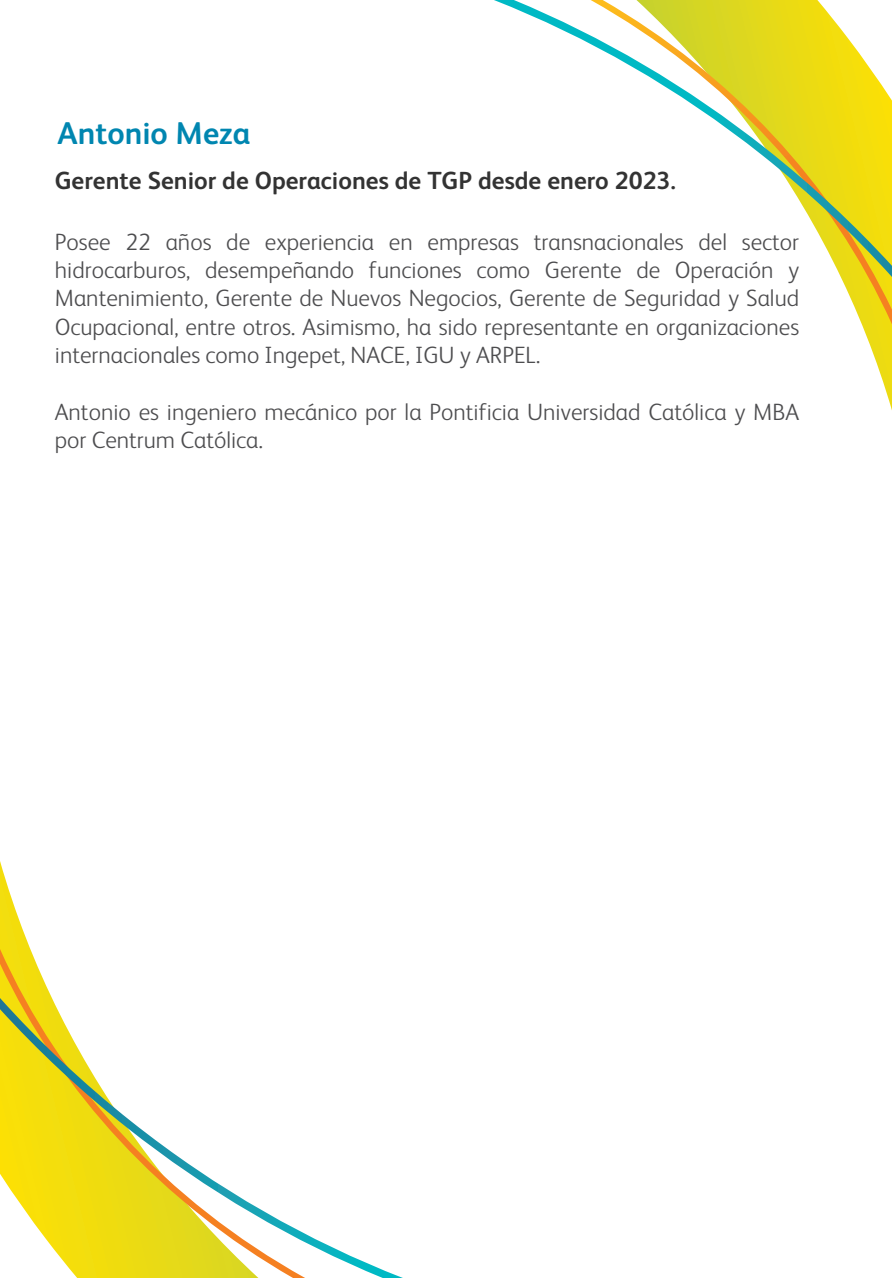
<style>
.page{position:relative;width:892px;height:1278px;background:#fff}
.page>*{position:absolute;margin:0;border:0;box-sizing:border-box;transform-origin:0 0}
.t1{font:700 31.5px "FS Albert";color:#0086b0}
.t2{font:700 24.75px "FS Albert";color:#333}
.t3{font:300 23.62px/28.3px "FS Albert";color:#4d4d4f;text-align:justify}
</style>
<div class="page">
<svg style="left:0;top:948px;width:52px;height:49px"></svg>
<svg style="left:0;top:997px;width:400px;height:280px"></svg>
<svg style="left:840px;top:277px;width:52px;height:47px"></svg>
<svg style="left:494px;top:0;width:398px;height:277px"></svg>
<h1 class="t1" style="left:57px;top:112px;width:194px">Antonio Meza</h1>
<p class="t2" style="left:55px;top:163px;width:623px">Gerente Senior de Operaciones de TGP desde enero 2023.</p>
<p class="t3" style="left:55px;top:226px;width:746px">Posee 22 años de experiencia en empresas transnacionales del sector hidrocarburos, desempeñando funciones como Gerente de Operación y Mantenimiento, Gerente de Nuevos Negocios, Gerente de Seguridad y Salud Ocupacional, entre otros. Asimismo, ha sido representante en organizaciones internacionales como Ingepet, NACE, IGU y ARPEL.</p>
<p class="t3" style="left:55px;top:396px;width:746px">Antonio es ingeniero mecánico por la Pontificia Universidad Católica y MBA por Centrum Católica.</p>
</div>
